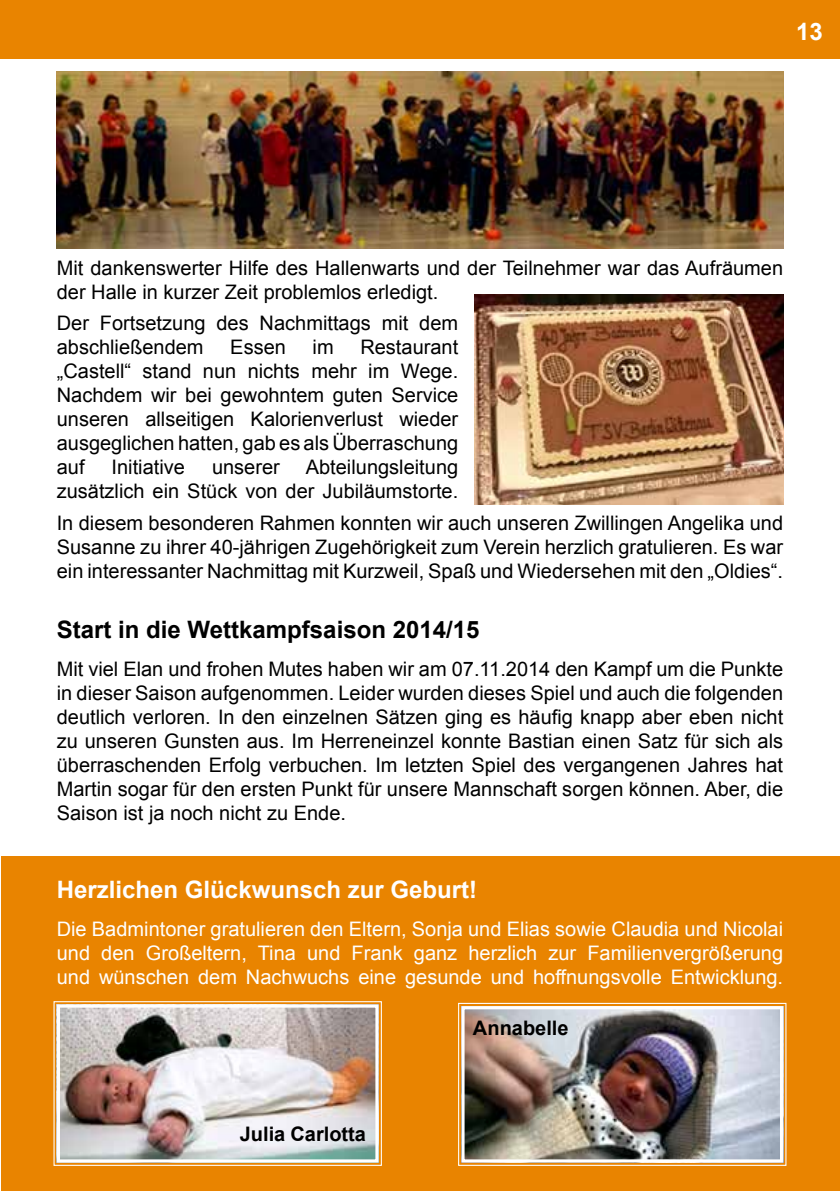
<style>
.page{position:relative;width:840px;height:1191px;background:#fff}
.page>*{position:absolute;margin:0;border:0;box-sizing:border-box;transform-origin:0 0}
.t1{font:700 24px "Arial";color:#fff}
.t2{font:700 24px "Arial";color:#000}
.t3{font:20px/24px "Arial";color:#000;text-align:justify}
.t4{font:20px/24px "Arial";color:#fff;text-align:justify}
.t5{font:700 20px "Arial";color:#000}
</style>
<div class="page">
<div style="left:0;top:0;width:839px;height:58px;background:#e98400"></div>
<div style="left:1px;top:856px;width:838px;height:335px;background:#e98400"></div>
<img style="left:57px;top:72px;width:725px;height:176px">
<img style="left:474px;top:294px;width:308px;height:210px">
<img style="left:53px;top:1001px;width:329px;height:165px">
<div style="left:57px;top:1004px;width:321px;height:158px;border:3px solid #fff"></div>
<img style="left:458px;top:1002px;width:328px;height:164px">
<div style="left:461px;top:1006px;width:321px;height:156px;border:3px solid #fff"></div>
<p class="t1" style="left:795px;top:15px;width:28px">13</p>
<p class="t3" style="left:57px;top:256px;width:727px">Mit dankenswerter Hilfe des Hallenwarts und der Teilnehmer war das Aufräumen der Halle in kurzer Zeit problemlos erledigt.</p>
<p class="t3" style="left:57px;top:311px;width:403px">Der Fortsetzung des Nachmittags mit dem abschließendem</p>
<p class="t3" style="left:57px;top:335px;width:403px;text-indent:303px">Restaurant „Castell“ stand nun nichts mehr im Wege.<br>Nachdem wir bei gewohntem guten Service unseren allseitigen Kalorienverlust wieder ausgeglichen hatten, gab es als Überraschung auf</p>
<p class="t3" style="left:230px;top:335px;width:57px">Essen</p>
<p class="t3" style="left:312px;top:335px;width:23px">im</p>
<p class="t3" style="left:57px;top:455px;width:403px;text-align:right">Abteilungsleitung<br>zusätzlich ein Stück von der Jubiläumstorte.</p>
<p class="t3" style="left:57px;top:511px;width:727px">In diesem besonderen Rahmen konnten wir auch unseren Zwillingen Angelika und Susanne zu ihrer 40-jährigen Zugehörigkeit zum Verein herzlich gratulieren. Es war ein interessanter Nachmittag mit Kurzweil, Spaß und Wiedersehen mit den „Oldies“.</p>
<p class="t3" style="left:111px;top:455px;width:75px">Initiative</p>
<p class="t3" style="left:212px;top:455px;width:69px">unserer</p>
<p class="t2" style="left:57px;top:612px;width:424px">Start in die Wettkampfsaison 2014/15</p>
<p class="t3" style="left:57px;top:657px;width:727px">Mit viel Elan und frohen Mutes haben wir am 07.11.2014 den Kampf um die Punkte in dieser Saison aufgenommen. Leider wurden dieses Spiel und auch die folgenden deutlich verloren. In den einzelnen Sätzen ging es häufig knapp aber eben nicht zu unseren Gunsten aus. Im Herreneinzel konnte Bastian einen Satz für sich als überraschenden Erfolg verbuchen. Im letzten Spiel des vergangenen Jahres hat Martin sogar für den ersten Punkt für unsere Mannschaft sorgen können. Aber, die Saison ist ja noch nicht zu Ende.</p>
<p class="t1" style="left:57px;top:872px;width:422px">Herzlichen Glückwunsch zur Geburt!</p>
<p class="t4" style="left:57px;top:917px;width:727px">Die Badmintoner gratulieren den Eltern, Sonja und Elias sowie Claudia und Nicolai und den Großeltern, Tina und Frank ganz herzlich zur Familienvergrößerung und wünschen dem Nachwuchs eine gesunde und hoffnungsvolle Entwicklung.</p>
<p class="t5" style="left:240px;top:1120px;width:128px">Julia Carlotta</p>
<p class="t5" style="left:472px;top:1014px;width:97px">Annabelle</p>
</div>
